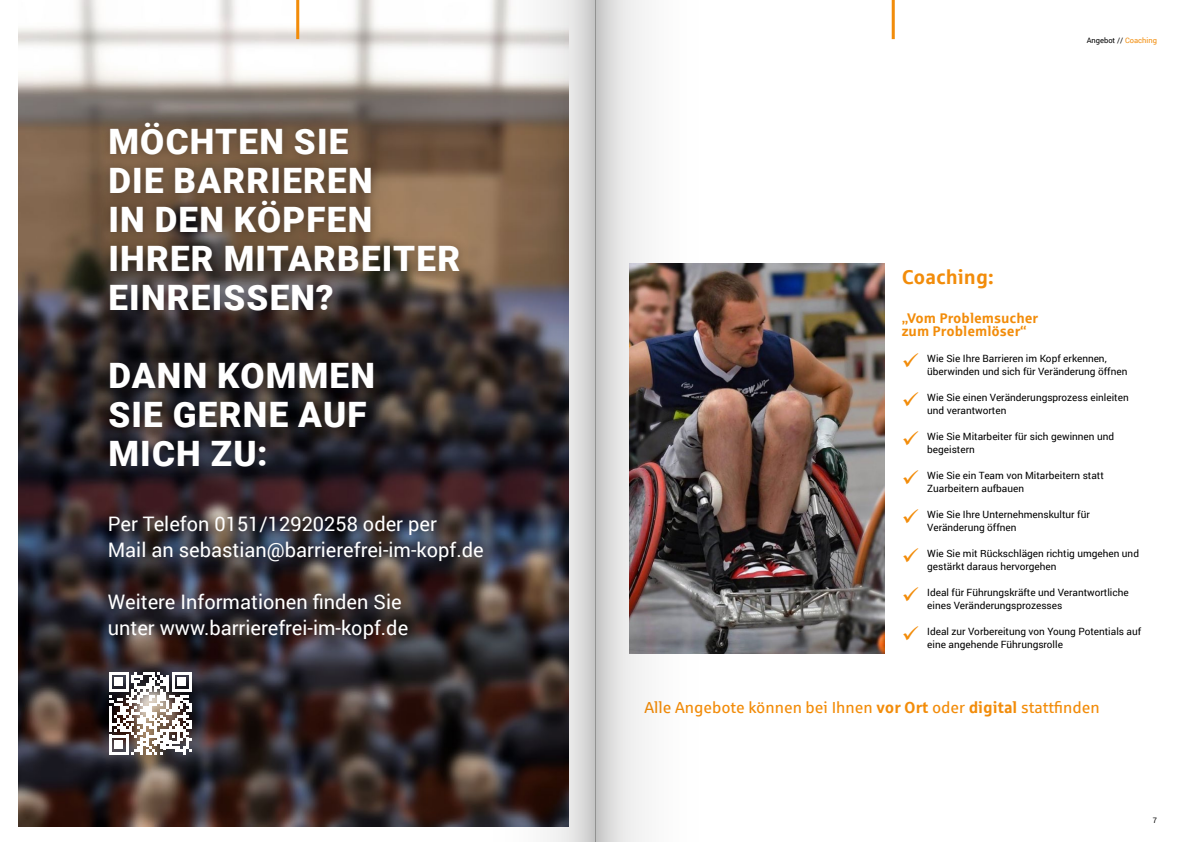
<style>
.page{position:relative;width:1191px;height:842px;background:#fff}
.page>*{position:absolute;margin:0;border:0;box-sizing:border-box;transform-origin:0 0}
.t1{font:900 35px/39px "Roboto";letter-spacing:.035em;color:#fff}
.t2{font:20px/26px "Roboto";color:#fff}
.t3{font:700 20px "Sparkasse Rg";color:#f28c0a}
.t4{font:16px "Sparkasse Rg";color:#f28c0a}
.t5{font:700 14px/13px "Sparkasse Rg";color:#f28c0a}
.t6{font:10px/13px "Roboto";color:#000}
.t7{font:7.5px "Roboto";color:#000}
.s1{color:#f28c0a}
.s2{font-weight:700}
</style>
<div class="page">
<img style="left:703px;top:263px;width:181px;height:390px">
<img style="left:18px;top:0;width:470px;height:827px">
<div style="left:98px;top:113px;width:395px;height:536px;background:#000;opacity:.3"></div>
<svg style="left:109px;top:672px;width:83px;height:83px"></svg>
<svg style="left:178px;top:537px;width:310px;height:26px;background:#363842"></svg>
<hr style="left:891px;top:0;width:3px;height:39px;background:#f28c0a">
<hr style="left:296px;top:0;width:3px;height:39px;background:#f28c0a">
<svg style="left:488px;top:0;width:73px;height:842px;background:#5e524f"></svg>
<img style="left:629px;top:0;width:74px;height:842px">
<svg style="left:561px;top:0;width:34px;height:842px;background:#bab8b8"></svg>
<div style="left:595px;top:0;width:34px;height:842px;background:linear-gradient(to right,#c5c5c5,#f1f1f1)"></div>
<h1 class="t1" style="left:108px;top:121px;width:353px">MÖCHTEN SIE<br>DIE BARRIEREN<br>IN DEN KÖPFEN<br>IHRER MITARBEITER<br>EINREISSEN?</h1>
<h1 class="t1" style="left:108px;top:355px;width:268px">DANN KOMMEN<br>SIE GERNE AUF<br>MICH ZU:</h1>
<h2 class="t2" style="left:108px;top:510px;width:377px">Per Telefon 0151/12920258 oder per<br>Mail an sebastian@barrierefrei-im-kopf.de</h2>
<h2 class="t2" style="left:108px;top:588px;width:302px">Weitere Informationen finden Sie unter www.barrierefrei-im-kopf.de</h2>
<p class="t7" style="left:1086px;top:35px;width:72px">Angebot // <span class="s1">Coaching</span></p>
<h2 class="t3" style="left:901px;top:264px;width:93px">Coaching:</h2>
<h3 class="t5" style="left:901px;top:311px;width:138px">„Vom Problemsucher zum Problemlöser“</h3>
<p class="t6" style="left:927px;top:351px;width:202px;text-indent:-26px"><span class="s1">✓</span> Wie Sie Ihre Barrieren im Kopf erkennen, überwinden und sich für Veränderung öffnen</p>
<p class="t6" style="left:927px;top:390px;width:203px;text-indent:-26px"><span class="s1">✓</span> Wie Sie einen Veränderungsprozess einleiten und verantworten</p>
<p class="t6" style="left:927px;top:429px;width:188px;text-indent:-26px"><span class="s1">✓</span> Wie Sie Mitarbeiter für sich gewinnen und begeistern</p>
<p class="t6" style="left:927px;top:468px;width:178px;text-indent:-26px"><span class="s1">✓</span> Wie Sie ein Team von Mitarbeitern statt<br>Zuarbeitern aufbauen</p>
<p class="t6" style="left:927px;top:507px;width:164px;text-indent:-26px"><span class="s1">✓</span> Wie Sie Ihre Unternehmenskultur für<br>Veränderung öffnen</p>
<p class="t6" style="left:927px;top:546px;width:213px;text-indent:-26px"><span class="s1">✓</span> Wie Sie mit Rückschlägen richtig umgehen und gestärkt daraus hervorgehen</p>
<p class="t6" style="left:927px;top:585px;width:203px;text-indent:-26px"><span class="s1">✓</span> Ideal für Führungskräfte und Verantwortliche eines Veränderungsprozesses</p>
<p class="t6" style="left:927px;top:624px;width:215px;text-indent:-26px"><span class="s1">✓</span> Ideal zur Vorbereitung von Young Potentials auf eine angehende Führungsrolle</p>
<h3 class="t4" style="left:644px;top:698px;width:457px">Alle Angebote können bei Ihnen <span class="s2">vor Ort</span> oder <span class="s2">digital</span> stattfinden</h3>
<p class="t7" style="left:1152px;top:815px;width:6px">7</p>
</div>
